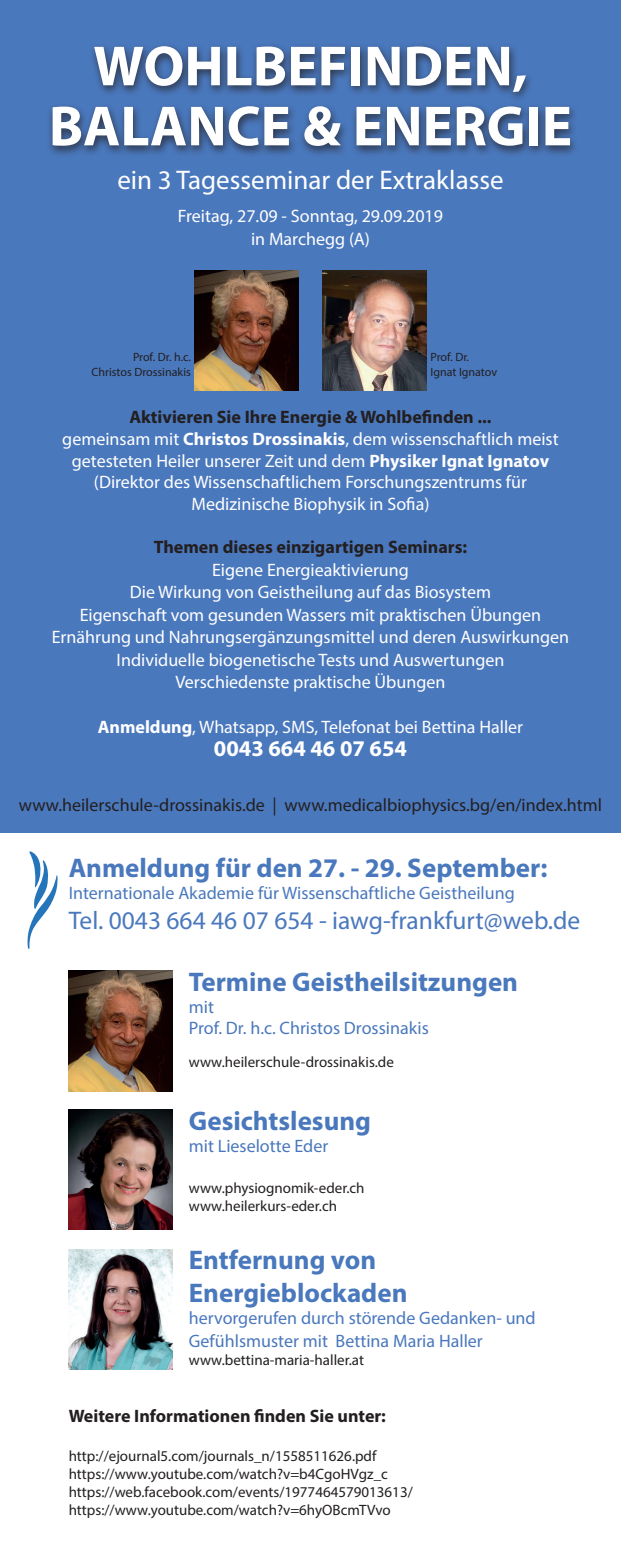
<style>
.page{position:relative;width:621px;height:1565px;background:#fff}
.page>*{position:absolute;margin:0;border:0;box-sizing:border-box;transform-origin:0 0}
.t1{font:700 57px/60px "Myriad Pro";color:#fff;text-align:center}
.t2{font:700 27px/32.4px "Myriad Pro";color:#4a78bd}
.t3{font:27px "Myriad Pro";color:#fff}
.t4{font:25.5px "Myriad Pro";color:#4a78bd}
.t5{font:700 22.5px "Myriad Pro";color:#fff}
.t6{font:18px/22.5px "Myriad Pro";color:#fff;text-align:center}
.t7{font:18px/21.6px "Myriad Pro";color:#4a78bd}
.t8{font:18px "Myriad Pro";color:#231f20}
.t9{font:700 18px "Myriad Pro";color:#231f20}
.t10{font:15px/18px "Myriad Pro";color:#231f20}
.t11{font:12px/14.4px "Myriad Pro";color:#231f20;text-align:right}
.s1{font-weight:700;color:#231f20}
.s2{font-weight:700}
</style>
<div class="page">
<div style="left:0;top:0;width:621px;height:833px;background:#4a78bd"></div>
<img style="left:322px;top:270px;width:104px;height:120px">
<img style="left:194px;top:270px;width:104px;height:120px">
<svg style="left:28px;top:851px;width:30px;height:98px"></svg>
<div style="left:46px;top:42px;width:533px;height:116px;background:#231f20;opacity:.75"></div>
<img style="left:69px;top:971px;width:104px;height:120px">
<img style="left:69px;top:1109px;width:104px;height:121px">
<img style="left:69px;top:1249px;width:104px;height:120px">
<h1 class="t1" style="left:49px;top:34px;width:525px">WOHLBEFINDEN,<br>BALANCE &amp; ENERGIE</h1>
<h2 class="t3" style="left:117px;top:164px;width:388px">ein 3 Tagesseminar der Extraklasse</h2>
<p class="t6" style="left:178px;top:205px;width:267px">Freitag, 27.09 - Sonntag, 29.09.2019 in Marchegg (A)</p>
<p class="t11" style="left:91px;top:350px;width:101px">Prof. Dr. h.c.<br>Christos Drossinakis</p>
<p class="t11" style="left:431px;top:350px;width:68px;text-align:left">Prof. Dr.<br>Ignat Ignatov</p>
<p class="t6" style="left:62px;top:406px;width:498px;line-height:21.6px"><span class="s1">Aktivieren Sie Ihre Energie &amp; Wohlbefinden ...<br></span>gemeinsam mit <span class="s2">Christos Drossinakis</span>, dem wissenschaftlich meist getesteten Heiler unserer Zeit und dem <span class="s2">Physiker Ignat Ignatov </span>(Direktor des Wissenschaftlichem Forschungszentrums für Medizinische Biophysik in Sofia)</p>
<p class="t9" style="left:154px;top:535px;width:315px">Themen dieses einzigartigen Seminars:</p>
<p class="t6" style="left:52px;top:558px;width:519px">Eigene Energieaktivierung<br>Die Wirkung von Geistheilung auf das Biosystem<br>Eigenschaft vom gesunden Wassers mit praktischen Übungen Ernährung und Nahrungsergänzungsmittel und deren Auswirkungen Individuelle biogenetische Tests und Auswertungen<br>Verschiedenste praktische Übungen</p>
<p class="t6" style="left:98px;top:715px;width:427px"><span class="s2">Anmeldung</span>, Whatsapp, SMS, Telefonat bei Bettina Haller</p>
<p class="t5" style="left:214px;top:733px;width:195px">0043 664 46 07 654</p>
<p class="t8" style="left:19px;top:794px;width:585px">www.heilerschule-drossinakis.de | www.medicalbiophysics.bg/en/index.html</p>
<h2 class="t2" style="left:69px;top:851px;width:480px">Anmeldung für den 27. - 29. September:</h2>
<p class="t7" style="left:69px;top:881px;width:447px">Internationale Akademie für Wissenschaftliche Geistheilung</p>
<h3 class="t4" style="left:69px;top:905px;width:513px">Tel. 0043 664 46 07 654 - iawg-frankfurt@web.de</h3>
<h2 class="t2" style="left:189px;top:965px;width:331px">Termine Geistheilsitzungen</h2>
<p class="t7" style="left:189px;top:995px;width:241px">mit<br>Prof. Dr. h.c. Christos Drossinakis</p>
<p class="t10" style="left:189px;top:1053px;width:206px">www.heilerschule-drossinakis.de</p>
<h2 class="t2" style="left:189px;top:1104px;width:184px">Gesichtslesung</h2>
<p class="t7" style="left:189px;top:1135px;width:141px">mit Lieselotte Eder</p>
<p class="t10" style="left:189px;top:1178px;width:177px">www.physiognomik-eder.ch www.heilerkurs-eder.ch</p>
<h2 class="t2" style="left:189px;top:1243px;width:220px">Entfernung von<br>Energieblockaden</h2>
<p class="t7" style="left:189px;top:1306px;width:348px;line-height:22.5px">hervorgerufen durch störende Gedanken- und<br>Gefühlsmuster mit Bettina Maria Haller</p>
<p class="t10" style="left:189px;top:1350px;width:177px">www.bettina-maria-haller.at</p>
<p class="t9" style="left:69px;top:1404px;width:319px">Weitere Informationen finden Sie unter:</p>
<p class="t10" style="left:69px;top:1447px;width:346px">http://ejournal5.com/journals_n/1558511626.pdf https://www.youtube.com/watch?v=b4CgoHVgz_c https://web.facebook.com/events/1977464579013613/ https://www.youtube.com/watch?v=6hyOBcmTVvo</p>
</div>
